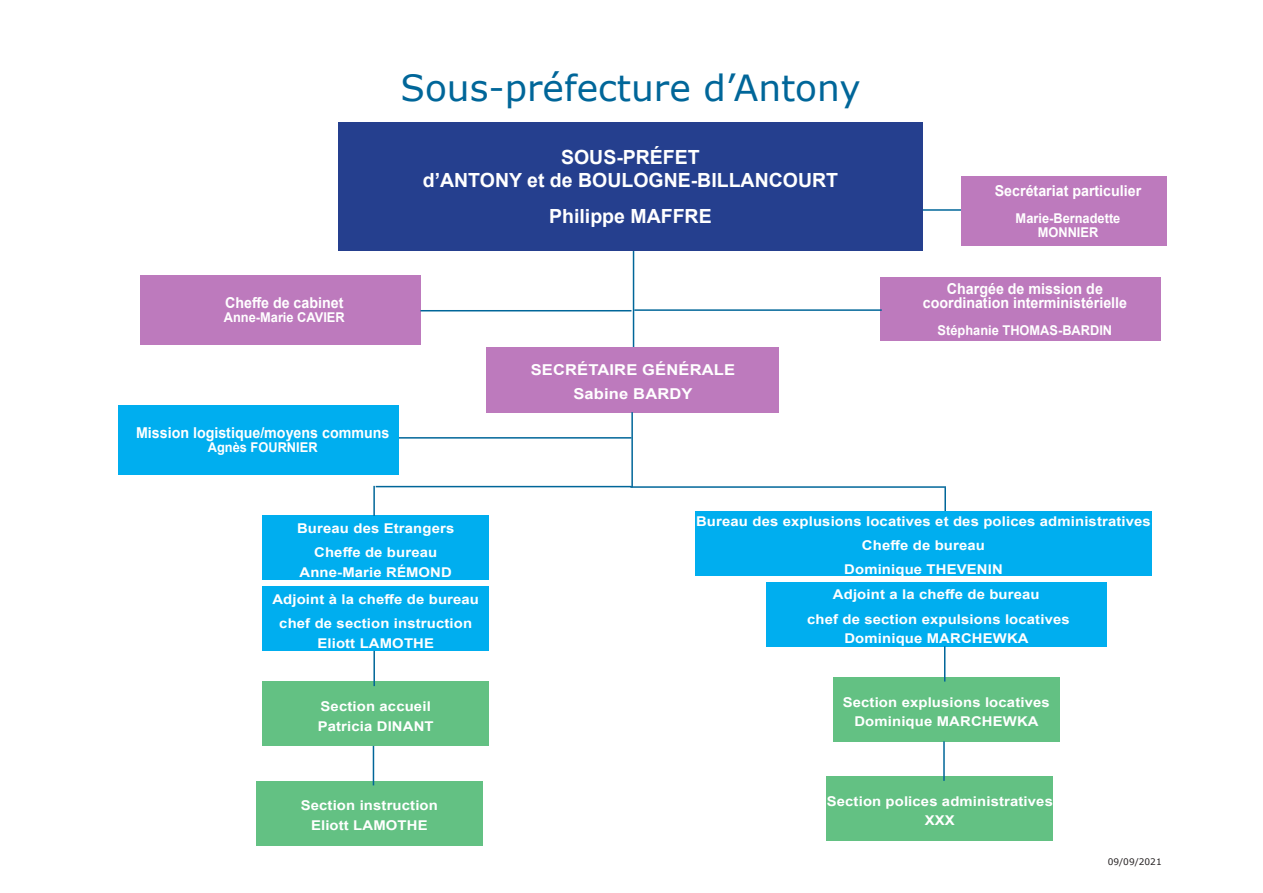
<style>
.page{position:relative;width:1263px;height:893px;background:#fff}
.page>*{position:absolute;margin:0;border:0;box-sizing:border-box;transform-origin:0 0}
.t1{font:36px "Verdana";color:#069}
.t2{font:700 19.5px/23.4px "Arial";color:#fff;text-align:center}
.t3{font:700 15px "Arial";color:#fff;scale:.95 1}
.t4{font:700 15px "Arial";color:#fff;scale:1.1 1}
.t5{font:700 13.5px/24px "Arial";letter-spacing:.01em;color:#fff;text-align:center;scale:1.1 1}
.t6{font:700 13.5px/13.5px "Arial";letter-spacing:.01em;color:#fff;text-align:center;scale:.95 1}
.t7{font:9px "Verdana";color:#231f20}
</style>
<div class="page">
<hr style="left:633px;top:250px;width:1px;height:122px;background:#069">
<div style="left:880px;top:277px;width:281px;height:64px;background:#bd7abd"></div>
<div style="left:338px;top:122px;width:585px;height:129px;background:#253f8e"></div>
<div style="left:263px;top:516px;width:226px;height:64px;background:#00aeef"></div>
<div style="left:487px;top:347px;width:292px;height:65px;background:#bd7abd"></div>
<div style="left:140px;top:275px;width:280px;height:69px;background:#bd7abd"></div>
<hr style="left:420px;top:310px;width:211px;height:1px;background:#069">
<hr style="left:631px;top:412px;width:2px;height:75px;background:#069">
<hr style="left:923px;top:209px;width:59px;height:2px;background:#069">
<div style="left:961px;top:176px;width:205px;height:70px;background:#bd7abd"></div>
<hr style="left:634px;top:309px;width:248px;height:2px;background:#069">
<hr style="left:376px;top:486px;width:255px;height:1px;background:#069">
<hr style="left:630px;top:486px;width:316px;height:2px;background:#069">
<hr style="left:373px;top:486px;width:2px;height:30px;background:#069">
<hr style="left:944px;top:487px;width:2px;height:24px;background:#069">
<hr style="left:384px;top:437px;width:247px;height:2px;background:#069">
<div style="left:118px;top:405px;width:281px;height:69px;background:#00aeef"></div>
<div style="left:263px;top:587px;width:226px;height:64px;background:#00aeef"></div>
<div style="left:263px;top:682px;width:226px;height:64px;background:#63c183"></div>
<div style="left:256px;top:781px;width:226px;height:64px;background:#63c183"></div>
<hr style="left:373px;top:746px;width:1px;height:39px;background:#069">
<hr style="left:373px;top:651px;width:2px;height:35px;background:#069">
<div style="left:695px;top:511px;width:457px;height:64px;background:#00aeef"></div>
<div style="left:766px;top:582px;width:340px;height:64px;background:#00aeef"></div>
<div style="left:833px;top:677px;width:226px;height:64px;background:#63c183"></div>
<div style="left:827px;top:777px;width:226px;height:64px;background:#63c183"></div>
<hr style="left:943px;top:741px;width:2px;height:40px;background:#069">
<hr style="left:944px;top:646px;width:1px;height:35px;background:#069">
<p class="t1" style="left:400px;top:63px;width:462px">Sous-préfecture d’Antony</p>
<p class="t2" style="left:423px;top:146px;width:417px">SOUS-PRÉFET<br>d’ANTONY et de BOULOGNE-BILLANCOURT</p>
<p class="t2" style="left:549px;top:205px;width:164px">Philippe MAFFRE</p>
<p class="t3" style="left:225px;top:292px;width:126px">Cheffe de cabinet</p>
<p class="t6" style="left:224px;top:310px;width:129px">Anne-Marie CAVIER</p>
<p class="t3" style="left:136px;top:422px;width:268px">Mission logistique/moyens communs</p>
<p class="t6" style="left:208px;top:440px;width:117px">Agnès FOURNIER</p>
<p class="t4" style="left:531px;top:360px;width:187px">SECRÉTAIRE GÉNÉRALE</p>
<p class="t4" style="left:573px;top:384px;width:110px">Sabine BARDY</p>
<p class="t3" style="left:995px;top:180px;width:156px">Secrétariat particulier</p>
<p class="t6" style="left:1016px;top:212px;width:112px">Marie-Bernadette<br>MONNIER</p>
<p class="t3" style="left:947px;top:279px;width:166px">Chargée de mission de</p>
<p class="t3" style="left:923px;top:292px;width:217px">coordination interministérielle</p>
<p class="t6" style="left:938px;top:324px;width:185px">Stéphanie THOMAS-BARDIN</p>
<p class="t5" style="left:297px;top:517px;width:144px">Bureau des Etrangers</p>
<p class="t5" style="left:314px;top:541px;width:113px">Cheffe de bureau</p>
<p class="t5" style="left:299px;top:560px;width:140px">Anne-Marie RÉMOND</p>
<p class="t5" style="left:272px;top:587px;width:189px">Adjoint à la cheffe de bureau chef de section instruction</p>
<p class="t5" style="left:317px;top:631px;width:108px">Eliott LAMOTHE</p>
<p class="t5" style="left:321px;top:694px;width:102px">Section accueil</p>
<p class="t5" style="left:318px;top:714px;width:107px">Patricia DINANT</p>
<p class="t5" style="left:301px;top:794px;width:126px">Section instruction</p>
<p class="t5" style="left:311px;top:813px;width:108px">Eliott LAMOTHE</p>
<p class="t5" style="left:696px;top:510px;width:415px">Bureau des explusions locatives et des polices administratives</p>
<p class="t5" style="left:862px;top:534px;width:113px">Cheffe de bureau</p>
<p class="t5" style="left:844px;top:558px;width:146px">Dominique THEVENIN</p>
<p class="t5" style="left:833px;top:583px;width:189px">Adjoint a la cheffe de bureau</p>
<p class="t5" style="left:807px;top:607px;width:240px">chef de section expulsions locatives</p>
<p class="t5" style="left:844px;top:626px;width:169px">Dominique MARCHEWKA</p>
<p class="t5" style="left:843px;top:690px;width:190px">Section explusions locatives</p>
<p class="t5" style="left:854px;top:709px;width:169px">Dominique MARCHEWKA</p>
<p class="t5" style="left:827px;top:789px;width:207px">Section polices administratives</p>
<p class="t5" style="left:925px;top:809px;width:29px">XXX</p>
<p class="t7" style="left:1108px;top:855px;width:55px">09/09/2021</p>
</div>
